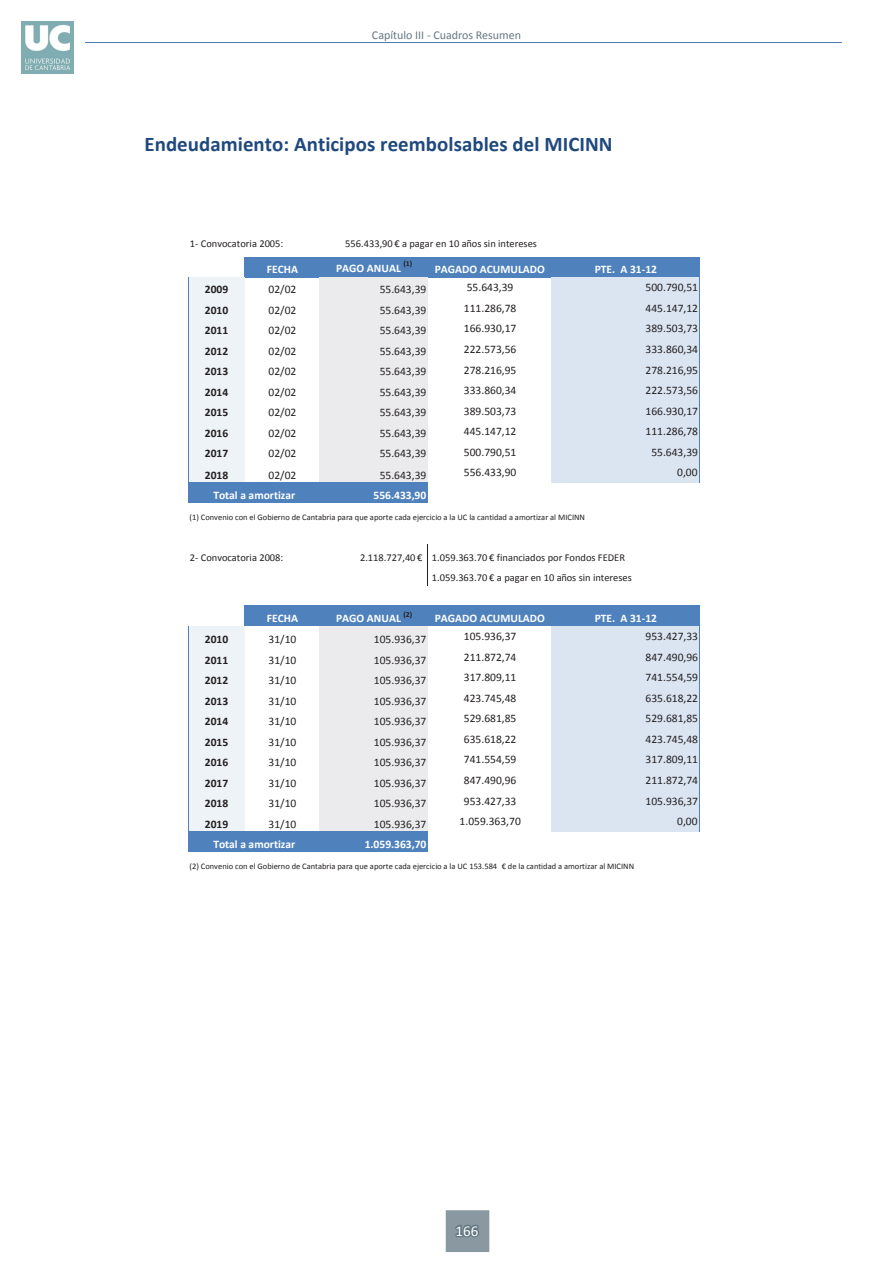
<style>
.page{position:relative;width:893px;height:1263px;background:#fff}
.page>*{position:absolute;margin:0;border:0;box-sizing:border-box;transform-origin:0 0}
.t1{font:700 20.85px "Calibri";letter-spacing:.005em;color:#1f497d}
.t2{font:15px "Calibri";color:#fff}
.t3{font:12px "Calibri";color:#647882}
.t4{font:11.55px "Calibri";color:#231f20}
.t5{font:700 11.55px "Calibri";color:#fff}
.t6{font:700 11.55px "Calibri";color:#231f20}
.t7{font:10.5px/20.5px "Calibri";color:#231f20}
.t8{font:8.4px "Calibri";color:#231f20}
.t9{font:700 7.8px "Calibri";color:#231f20}
</style>
<div class="page">
<img style="left:21px;top:21px;width:53px;height:53px">
<hr style="left:85px;top:42px;width:757px;height:1px;background:#4e78ae">
<div style="left:446px;top:1210px;width:43px;height:42px;background:#8a99a1"></div>
<svg style="left:455px;top:1224px;width:24px;height:14px"></svg>
<div style="left:244px;top:257px;width:455px;height:20px;background:#4f82bd"></div>
<div style="left:188px;top:277px;width:56px;height:206px;background:#eef3f8"></div>
<div style="left:320px;top:277px;width:108px;height:206px;background:#ebebed"></div>
<div style="left:551px;top:277px;width:148px;height:206px;background:#dbe5f1"></div>
<div style="left:188px;top:482px;width:240px;height:21px;background:#4f82bd"></div>
<div style="left:244px;top:605px;width:455px;height:21px;background:#4f82bd"></div>
<div style="left:188px;top:626px;width:56px;height:205px;background:#eef3f8"></div>
<div style="left:320px;top:626px;width:108px;height:205px;background:#ebebed"></div>
<div style="left:551px;top:626px;width:148px;height:205px;background:#dbe5f1"></div>
<div style="left:188px;top:831px;width:240px;height:21px;background:#4f82bd"></div>
<hr style="left:699px;top:257px;width:1px;height:226px;background:#4f82bd">
<hr style="left:188px;top:277px;width:1px;height:206px;background:#4f82bd">
<hr style="left:699px;top:605px;width:1px;height:226px;background:#4f82bd">
<hr style="left:188px;top:626px;width:1px;height:205px;background:#4f82bd">
<hr style="left:427px;top:544px;width:1px;height:41px;background:#231f20">
<p class="t3" style="left:372px;top:27px;width:151px">Capítulo III - Cuadros Resumen</p>
<p class="t1" style="left:144px;top:130px;width:470px">Endeudamiento: Anticipos reembolsables del MICINN</p>
<p class="t7" style="left:190px;top:233px;width:95px">1‐ Convocatoria 2005:</p>
<p class="t7" style="left:345px;top:233px;width:193px">556.433,90 € a pagar en 10 años sin intereses</p>
<p class="t5" style="left:267px;top:262px;width:33px">FECHA</p>
<p class="t5" style="left:336px;top:261px;width:66px">PAGO ANUAL</p>
<p class="t9" style="left:403px;top:258px;width:10px">(1)</p>
<p class="t5" style="left:435px;top:262px;width:112px">PAGADO ACUMULADO</p>
<p class="t5" style="left:595px;top:262px;width:64px">PTE. A 31‐12</p>
<p class="t6" style="left:205px;top:282px;width:25px">2009</p>
<p class="t4" style="left:269px;top:282px;width:29px">02/02</p>
<p class="t4" style="left:380px;top:282px;width:48px">55.643,39</p>
<p class="t4" style="left:467px;top:280px;width:48px">55.643,39</p>
<p class="t4" style="left:646px;top:280px;width:54px">500.790,51</p>
<p class="t6" style="left:205px;top:303px;width:25px">2010</p>
<p class="t4" style="left:269px;top:303px;width:29px">02/02</p>
<p class="t4" style="left:380px;top:303px;width:48px">55.643,39</p>
<p class="t4" style="left:464px;top:301px;width:54px">111.286,78</p>
<p class="t4" style="left:646px;top:301px;width:54px">445.147,12</p>
<p class="t6" style="left:205px;top:323px;width:25px">2011</p>
<p class="t4" style="left:269px;top:323px;width:29px">02/02</p>
<p class="t4" style="left:380px;top:323px;width:48px">55.643,39</p>
<p class="t4" style="left:464px;top:321px;width:54px">166.930,17</p>
<p class="t4" style="left:646px;top:321px;width:54px">389.503,73</p>
<p class="t6" style="left:205px;top:344px;width:25px">2012</p>
<p class="t4" style="left:269px;top:344px;width:29px">02/02</p>
<p class="t4" style="left:380px;top:344px;width:48px">55.643,39</p>
<p class="t4" style="left:464px;top:342px;width:54px">222.573,56</p>
<p class="t4" style="left:646px;top:342px;width:54px">333.860,34</p>
<p class="t6" style="left:205px;top:364px;width:25px">2013</p>
<p class="t4" style="left:269px;top:364px;width:29px">02/02</p>
<p class="t4" style="left:380px;top:364px;width:48px">55.643,39</p>
<p class="t4" style="left:464px;top:362px;width:54px">278.216,95</p>
<p class="t4" style="left:646px;top:362px;width:54px">278.216,95</p>
<p class="t6" style="left:205px;top:385px;width:25px">2014</p>
<p class="t4" style="left:269px;top:385px;width:29px">02/02</p>
<p class="t4" style="left:380px;top:385px;width:48px">55.643,39</p>
<p class="t4" style="left:464px;top:383px;width:54px">333.860,34</p>
<p class="t4" style="left:646px;top:383px;width:54px">222.573,56</p>
<p class="t6" style="left:205px;top:405px;width:25px">2015</p>
<p class="t4" style="left:269px;top:405px;width:29px">02/02</p>
<p class="t4" style="left:380px;top:405px;width:48px">55.643,39</p>
<p class="t4" style="left:464px;top:403px;width:54px">389.503,73</p>
<p class="t4" style="left:646px;top:403px;width:54px">166.930,17</p>
<p class="t6" style="left:205px;top:426px;width:25px">2016</p>
<p class="t4" style="left:269px;top:426px;width:29px">02/02</p>
<p class="t4" style="left:380px;top:426px;width:48px">55.643,39</p>
<p class="t4" style="left:464px;top:424px;width:54px">445.147,12</p>
<p class="t4" style="left:646px;top:424px;width:54px">111.286,78</p>
<p class="t6" style="left:205px;top:446px;width:25px">2017</p>
<p class="t4" style="left:269px;top:446px;width:29px">02/02</p>
<p class="t4" style="left:380px;top:446px;width:48px">55.643,39</p>
<p class="t4" style="left:464px;top:445px;width:54px">500.790,51</p>
<p class="t4" style="left:651px;top:445px;width:48px">55.643,39</p>
<p class="t6" style="left:205px;top:468px;width:25px">2018</p>
<p class="t4" style="left:269px;top:468px;width:29px">02/02</p>
<p class="t4" style="left:380px;top:468px;width:48px">55.643,39</p>
<p class="t4" style="left:464px;top:465px;width:54px">556.433,90</p>
<p class="t4" style="left:677px;top:465px;width:22px">0,00</p>
<p class="t5" style="left:374px;top:488px;width:54px">556.433,90</p>
<p class="t8" style="left:190px;top:512px;width:397px">(1) Convenio con el Gobierno de Cantabria para que aporte cada ejercicio a la UC la cantidad a amortizar al MICINN</p>
<p class="t7" style="left:190px;top:547px;width:95px">2‐ Convocatoria 2008:</p>
<p class="t7" style="left:432px;top:547px;width:201px;text-indent:-72px">2.118.727,40 € 1.059.363.70 € financiados por Fondos FEDER<br>1.059.363.70 € a pagar en 10 años sin intereses</p>
<p class="t5" style="left:267px;top:611px;width:33px">FECHA</p>
<p class="t5" style="left:336px;top:611px;width:66px">PAGO ANUAL</p>
<p class="t5" style="left:213px;top:488px;width:83px">Total a amortizar</p>
<p class="t9" style="left:403px;top:609px;width:10px">(2)</p>
<p class="t5" style="left:435px;top:611px;width:112px">PAGADO ACUMULADO</p>
<p class="t5" style="left:595px;top:611px;width:64px">PTE. A 31‐12</p>
<p class="t6" style="left:205px;top:632px;width:25px">2010</p>
<p class="t4" style="left:269px;top:632px;width:29px">31/10</p>
<p class="t4" style="left:374px;top:632px;width:54px">105.936,37</p>
<p class="t4" style="left:464px;top:629px;width:54px">105.936,37</p>
<p class="t4" style="left:646px;top:629px;width:54px">953.427,33</p>
<p class="t6" style="left:205px;top:652px;width:25px">2011</p>
<p class="t4" style="left:269px;top:652px;width:29px">31/10</p>
<p class="t4" style="left:374px;top:652px;width:54px">105.936,37</p>
<p class="t4" style="left:464px;top:650px;width:54px">211.872,74</p>
<p class="t4" style="left:646px;top:650px;width:54px">847.490,96</p>
<p class="t6" style="left:205px;top:673px;width:25px">2012</p>
<p class="t4" style="left:269px;top:673px;width:29px">31/10</p>
<p class="t4" style="left:374px;top:673px;width:54px">105.936,37</p>
<p class="t4" style="left:464px;top:670px;width:54px">317.809,11</p>
<p class="t4" style="left:646px;top:670px;width:54px">741.554,59</p>
<p class="t6" style="left:205px;top:693px;width:25px">2013</p>
<p class="t4" style="left:269px;top:693px;width:29px">31/10</p>
<p class="t4" style="left:374px;top:693px;width:54px">105.936,37</p>
<p class="t4" style="left:464px;top:691px;width:54px">423.745,48</p>
<p class="t4" style="left:646px;top:691px;width:54px">635.618,22</p>
<p class="t6" style="left:205px;top:714px;width:25px">2014</p>
<p class="t4" style="left:269px;top:714px;width:29px">31/10</p>
<p class="t4" style="left:374px;top:714px;width:54px">105.936,37</p>
<p class="t4" style="left:464px;top:711px;width:54px">529.681,85</p>
<p class="t4" style="left:646px;top:711px;width:54px">529.681,85</p>
<p class="t6" style="left:205px;top:735px;width:25px">2015</p>
<p class="t4" style="left:269px;top:735px;width:29px">31/10</p>
<p class="t4" style="left:374px;top:735px;width:54px">105.936,37</p>
<p class="t4" style="left:464px;top:732px;width:54px">635.618,22</p>
<p class="t4" style="left:646px;top:732px;width:54px">423.745,48</p>
<p class="t6" style="left:205px;top:755px;width:25px">2016</p>
<p class="t4" style="left:269px;top:755px;width:29px">31/10</p>
<p class="t4" style="left:374px;top:755px;width:54px">105.936,37</p>
<p class="t4" style="left:464px;top:752px;width:54px">741.554,59</p>
<p class="t4" style="left:646px;top:752px;width:54px">317.809,11</p>
<p class="t6" style="left:205px;top:776px;width:25px">2017</p>
<p class="t4" style="left:269px;top:776px;width:29px">31/10</p>
<p class="t4" style="left:374px;top:776px;width:54px">105.936,37</p>
<p class="t4" style="left:464px;top:773px;width:54px">847.490,96</p>
<p class="t4" style="left:646px;top:773px;width:54px">211.872,74</p>
<p class="t6" style="left:205px;top:796px;width:25px">2018</p>
<p class="t4" style="left:269px;top:796px;width:29px">31/10</p>
<p class="t4" style="left:374px;top:796px;width:54px">105.936,37</p>
<p class="t4" style="left:464px;top:793px;width:54px">953.427,33</p>
<p class="t4" style="left:646px;top:793px;width:54px">105.936,37</p>
<p class="t6" style="left:205px;top:817px;width:25px">2019</p>
<p class="t4" style="left:269px;top:817px;width:29px">31/10</p>
<p class="t4" style="left:374px;top:817px;width:54px">105.936,37</p>
<p class="t4" style="left:460px;top:814px;width:63px">1.059.363,70</p>
<p class="t4" style="left:677px;top:814px;width:22px">0,00</p>
<p class="t5" style="left:365px;top:837px;width:63px">1.059.363,70</p>
<p class="t8" style="left:190px;top:861px;width:446px">(2) Convenio con el Gobierno de Cantabria para que aporte cada ejercicio a la UC 153.584 € de la cantidad a amortizar al MICINN</p>
<p class="t5" style="left:213px;top:837px;width:83px">Total a amortizar</p>
<p class="t2" style="left:455px;top:1221px;width:24px">166</p>
</div>
